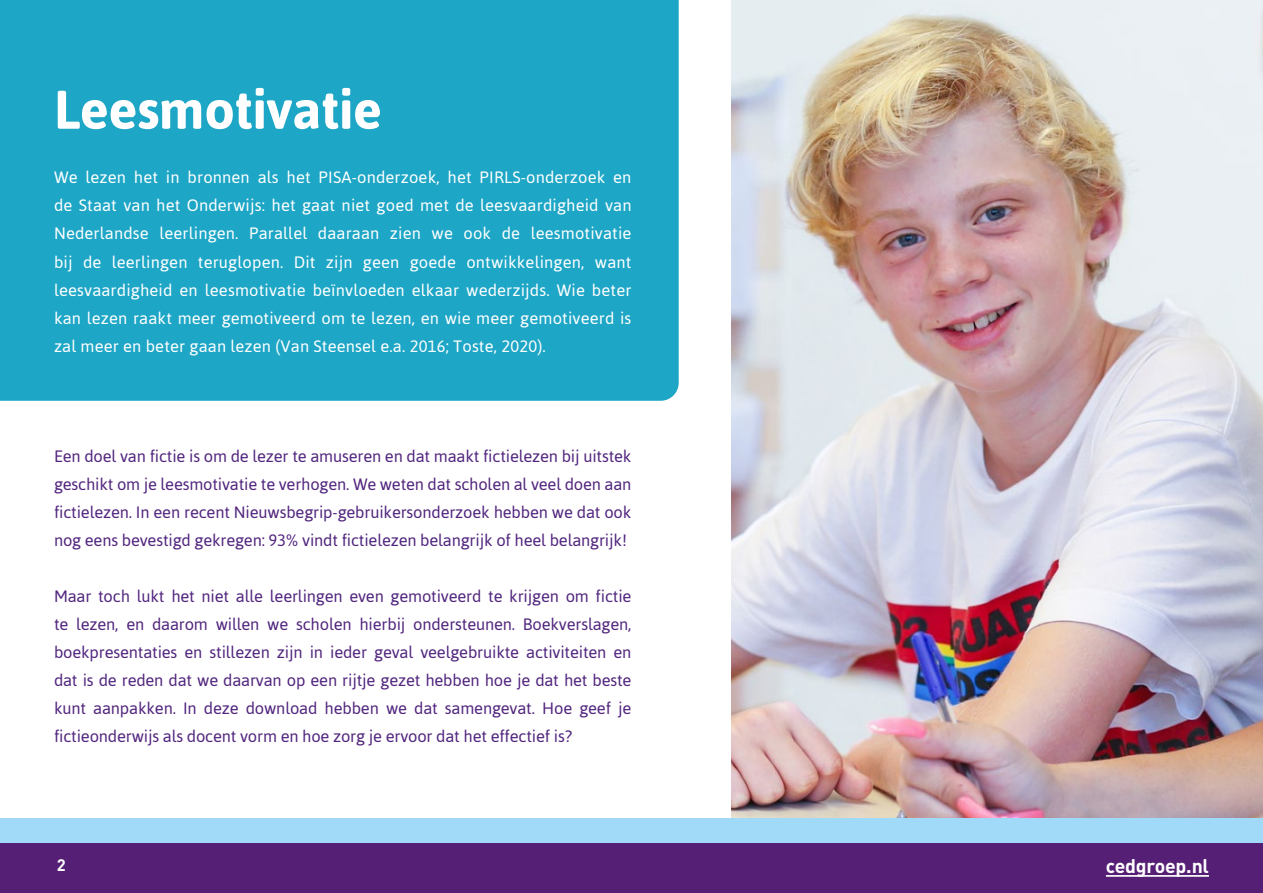
<style>
.page{position:relative;width:1263px;height:893px;background:#fff}
.page>*{position:absolute;margin:0;border:0;box-sizing:border-box;transform-origin:0 0}
.t1{font:700 54.15px "Asap";letter-spacing:-.01em;color:#fff}
.t2{font:700 19.5px "DIN";letter-spacing:-.01em;color:#fff}
.t3{font:16.5px/28px "Asap";letter-spacing:-.01em;color:#52267e;text-align:justify}
.t4{font:16.5px/28px "Asap";letter-spacing:.01em;color:#fff;text-align:justify}
.t5{font:700 16.5px "DIN";color:#fff}
</style>
<div class="page">
<img style="left:731px;top:0;width:532px;height:818px">
<div style="left:0;top:0;width:679px;height:401px;background:#1da6c6"></div>
<div style="left:0;top:818px;width:1263px;height:68px;background:#a1daf8"></div>
<div style="left:0;top:844px;width:1263px;height:49px;background:#551f75"></div>
<hr style="left:1106px;top:875px;width:103px;height:2px;background:#fff">
<h1 class="t1" style="left:54px;top:78px;width:330px">Leesmotivatie</h1>
<p class="t4" style="left:54px;top:163px;width:579px">We lezen het in bronnen als het PISA-onderzoek, het PIRLS-onderzoek en de Staat van het Onderwijs: het gaat niet goed met de leesvaardigheid van Nederlandse leerlingen. Parallel daaraan zien we ook de leesmotivatie bij de leerlingen teruglopen. Dit zijn geen goede ontwikkelingen, want leesvaardigheid en leesmotivatie beïnvloeden elkaar wederzijds. Wie beter kan lezen raakt meer gemotiveerd om te lezen, en wie meer gemotiveerd is zal meer en beter gaan lezen (Van Steensel e.a. 2016; Toste, 2020).</p>
<p class="t3" style="left:54px;top:442px;width:579px">Een doel van fictie is om de lezer te amuseren en dat maakt fictielezen bij uitstek geschikt om je leesmotivatie te verhogen. We weten dat scholen al veel doen aan fictielezen. In een recent Nieuwsbegrip-gebruikersonderzoek hebben we dat ook nog eens bevestigd gekregen: 93% vindt fictielezen belangrijk of heel belangrijk!</p>
<p class="t3" style="left:54px;top:582px;width:579px">Maar toch lukt het niet alle leerlingen even gemotiveerd te krijgen om fictie te lezen, en daarom willen we scholen hierbij ondersteunen. Boekverslagen, boekpresentaties en stillezen zijn in ieder geval veelgebruikte activiteiten en dat is de reden dat we daarvan op een rijtje gezet hebben hoe je dat het beste kunt aanpakken. In deze download hebben we dat samengevat. Hoe geef je fictieonderwijs als docent vorm en hoe zorg je ervoor dat het effectief is?</p>
<p class="t5" style="left:57px;top:854px;width:10px">2</p>
<p class="t2" style="left:1106px;top:853px;width:105px">cedgroep.nl</p>
</div>
